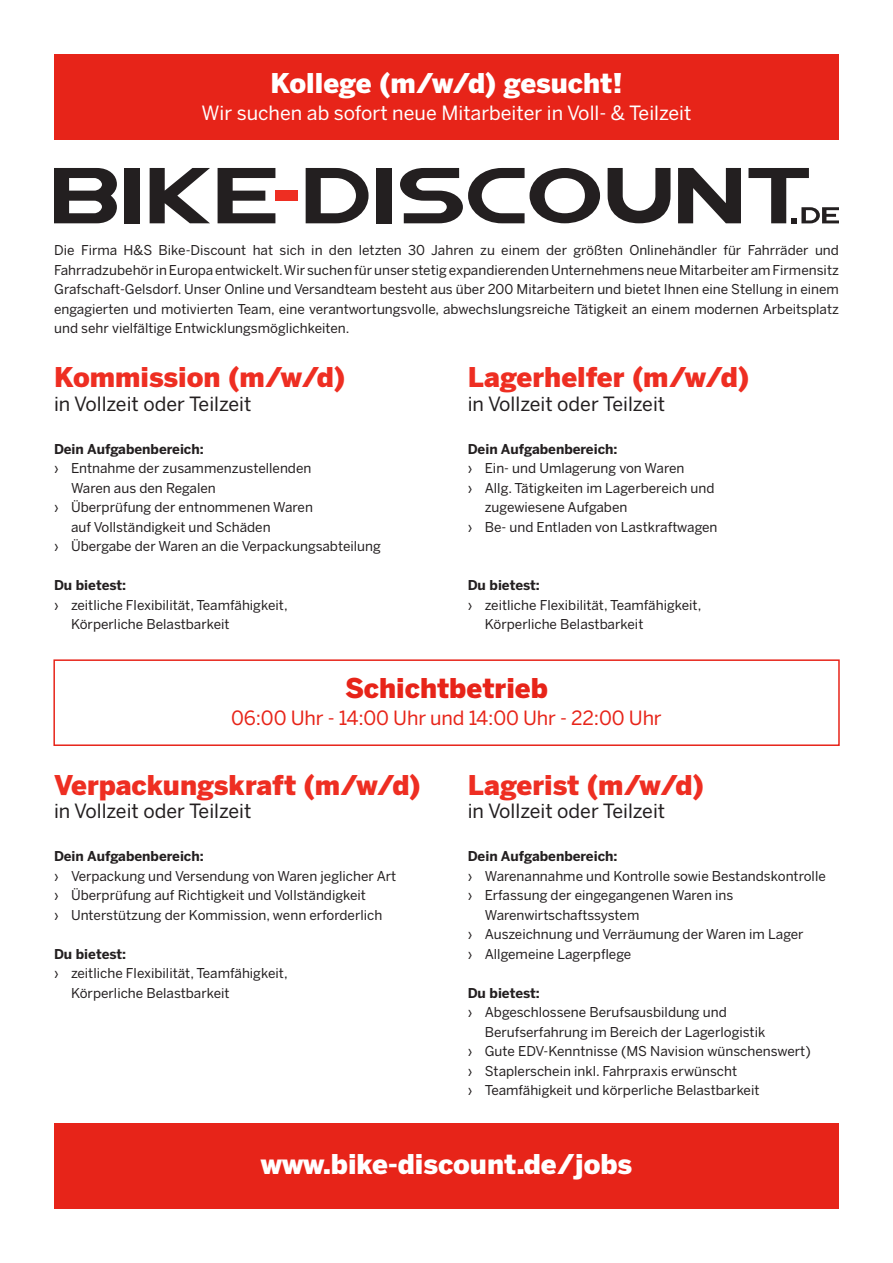
<style>
.page{position:relative;width:893px;height:1263px;background:#fff}
.page>*{position:absolute;margin:0;border:0;box-sizing:border-box;transform-origin:0 0}
.t1{font:900 27px "Benton Sans";color:#ee2e22}
.t2{font:900 27px "Benton Sans";color:#fff}
.t3{font:900 27px "Benton Sans";color:#e72419}
.t4{font:19.5px "Benton Sans";color:#231f20}
.t5{font:19.5px "Benton Sans";color:#fff}
.t6{font:19.5px "Benton Sans";letter-spacing:-.01em;color:#e72419}
.t7{font:13.5px/19.5px "Benton Sans";color:#231f20}
.t8{font:700 13.5px "Benton Sans";color:#231f20}
</style>
<div class="page">
<div style="left:124px;top:168px;width:16px;height:55px;background:#231f20"></div>
<svg style="left:218px;top:168px;width:57px;height:55px"></svg>
<div style="left:376px;top:168px;width:15px;height:55px;background:#231f20"></div>
<div style="left:275px;top:191px;width:23px;height:10px;background:#ee2e22"></div>
<svg style="left:678px;top:168px;width:63px;height:55px"></svg>
<svg style="left:150px;top:168px;width:60px;height:55px"></svg>
<svg style="left:54px;top:168px;width:63px;height:55px"></svg>
<svg style="left:306px;top:168px;width:63px;height:55px"></svg>
<svg style="left:608px;top:168px;width:62px;height:55px"></svg>
<svg style="left:400px;top:168px;width:200px;height:55px"></svg>
<svg style="left:748px;top:168px;width:91px;height:55px"></svg>
<div style="left:53px;top:659px;width:787px;height:87px;border:2px solid #e72419"></div>
<div style="left:54px;top:54px;width:785px;height:85px;background:#e72419"></div>
<div style="left:54px;top:1124px;width:785px;height:85px;background:#e72419"></div>
<h1 class="t2" style="left:270px;top:66px;width:354px">Kollege (m/w/d) gesucht!</h1>
<h2 class="t5" style="left:202px;top:101px;width:491px">Wir suchen ab sofort neue Mitarbeiter in Voll- &amp; Teilzeit</h2>
<p class="t7" style="left:54px;top:241px;width:786px;text-align:justify">Die Firma H&amp;S Bike-Discount hat sich in den letzten 30 Jahren zu einem der größten Onlinehändler für Fahrräder und Fahrradzubehör in Europa entwickelt. Wir suchen für unser stetig expandierenden Unternehmens neue Mitarbeiter am Firmensitz Grafschaft-Gelsdorf. Unser Online und Versandteam besteht aus über 200 Mitarbeitern und bietet Ihnen eine Stellung in einem engagierten und motivierten Team, eine verantwortungsvolle, abwechslungsreiche Tätigkeit an einem modernen Arbeitsplatz und sehr vielfältige Entwicklungsmöglichkeiten.</p>
<h1 class="t1" style="left:54px;top:360px;width:293px">Kommission (m/w/d)</h1>
<h2 class="t4" style="left:54px;top:392px;width:199px">in Vollzeit oder Teilzeit</h2>
<p class="t8" style="left:54px;top:440px;width:151px">Dein Aufgabenbereich:</p>
<p class="t7" style="left:54px;top:458px;width:259px">› Entnahme der zusammenzustellenden</p>
<p class="t7" style="left:71px;top:478px;width:146px">Waren aus den Regalen</p>
<p class="t7" style="left:54px;top:497px;width:260px">› Überprüfung der entnommenen Waren</p>
<p class="t7" style="left:71px;top:517px;width:201px">auf Vollständigkeit und Schäden</p>
<p class="t7" style="left:54px;top:536px;width:328px">› Übergabe der Waren an die Verpackungsabteilung</p>
<p class="t8" style="left:54px;top:577px;width:74px">Du bietest:</p>
<p class="t7" style="left:71px;top:595px;width:218px;text-indent:-17px">› zeitliche Flexibilität, Teamfähigkeit,<br>Körperliche Belastbarkeit</p>
<h1 class="t1" style="left:468px;top:360px;width:283px">Lagerhelfer (m/w/d)</h1>
<h2 class="t4" style="left:468px;top:392px;width:199px">in Vollzeit oder Teilzeit</h2>
<p class="t8" style="left:468px;top:440px;width:151px">Dein Aufgabenbereich:</p>
<p class="t7" style="left:468px;top:458px;width:218px">› Ein- und Umlagerung von Waren</p>
<p class="t7" style="left:468px;top:478px;width:248px">› Allg. Tätigkeiten im Lagerbereich und</p>
<p class="t7" style="left:485px;top:497px;width:144px">zugewiesene Aufgaben</p>
<p class="t7" style="left:468px;top:517px;width:251px">› Be- und Entladen von Lastkraftwagen</p>
<p class="t8" style="left:468px;top:577px;width:74px">Du bietest:</p>
<p class="t7" style="left:485px;top:595px;width:218px;text-indent:-17px">› zeitliche Flexibilität, Teamfähigkeit,<br>Körperliche Belastbarkeit</p>
<h1 class="t3" style="left:345px;top:671px;width:204px">Schichtbetrieb</h1>
<h2 class="t6" style="left:231px;top:706px;width:432px">06:00 Uhr - 14:00 Uhr und 14:00 Uhr - 22:00 Uhr</h2>
<h1 class="t1" style="left:54px;top:767px;width:368px">Verpackungskraft (m/w/d)</h1>
<h2 class="t4" style="left:54px;top:799px;width:199px">in Vollzeit oder Teilzeit</h2>
<p class="t8" style="left:54px;top:848px;width:151px">Dein Aufgabenbereich:</p>
<p class="t7" style="left:54px;top:866px;width:344px">› Verpackung und Versendung von Waren jeglicher Art › Überprüfung auf Richtigkeit und Vollständigkeit<br>› Unterstützung der Kommission, wenn erforderlich</p>
<p class="t8" style="left:54px;top:945px;width:74px">Du bietest:</p>
<p class="t7" style="left:71px;top:963px;width:218px;text-indent:-17px">› zeitliche Flexibilität, Teamfähigkeit,<br>Körperliche Belastbarkeit</p>
<h1 class="t1" style="left:468px;top:767px;width:238px">Lagerist (m/w/d)</h1>
<h2 class="t4" style="left:468px;top:799px;width:199px">in Vollzeit oder Teilzeit</h2>
<p class="t8" style="left:468px;top:848px;width:151px">Dein Aufgabenbereich:</p>
<p class="t7" style="left:468px;top:866px;width:360px">› Warenannahme und Kontrolle sowie Bestandskontrolle</p>
<p class="t7" style="left:468px;top:885px;width:267px">› Erfassung der eingegangenen Waren ins</p>
<p class="t7" style="left:485px;top:905px;width:156px">Warenwirtschaftssystem</p>
<p class="t7" style="left:468px;top:924px;width:337px">› Auszeichnung und Verräumung der Waren im Lager</p>
<p class="t7" style="left:468px;top:944px;width:165px">› Allgemeine Lagerpflege</p>
<p class="t8" style="left:468px;top:984px;width:74px">Du bietest:</p>
<p class="t7" style="left:468px;top:1002px;width:261px">› Abgeschlossene Berufsausbildung und</p>
<p class="t7" style="left:485px;top:1022px;width:282px">Berufserfahrung im Bereich der Lagerlogistik</p>
<p class="t7" style="left:468px;top:1041px;width:345px">› Gute EDV-Kenntnisse (MS Navision wünschenswert)</p>
<p class="t7" style="left:468px;top:1061px;width:271px">› Staplerschein inkl. Fahrpraxis erwünscht</p>
<p class="t7" style="left:468px;top:1080px;width:293px">› Teamfähigkeit und körperliche Belastbarkeit</p>
<h1 class="t2" style="left:261px;top:1147px;width:373px">www.bike-discount.de/jobs</h1>
</div>
